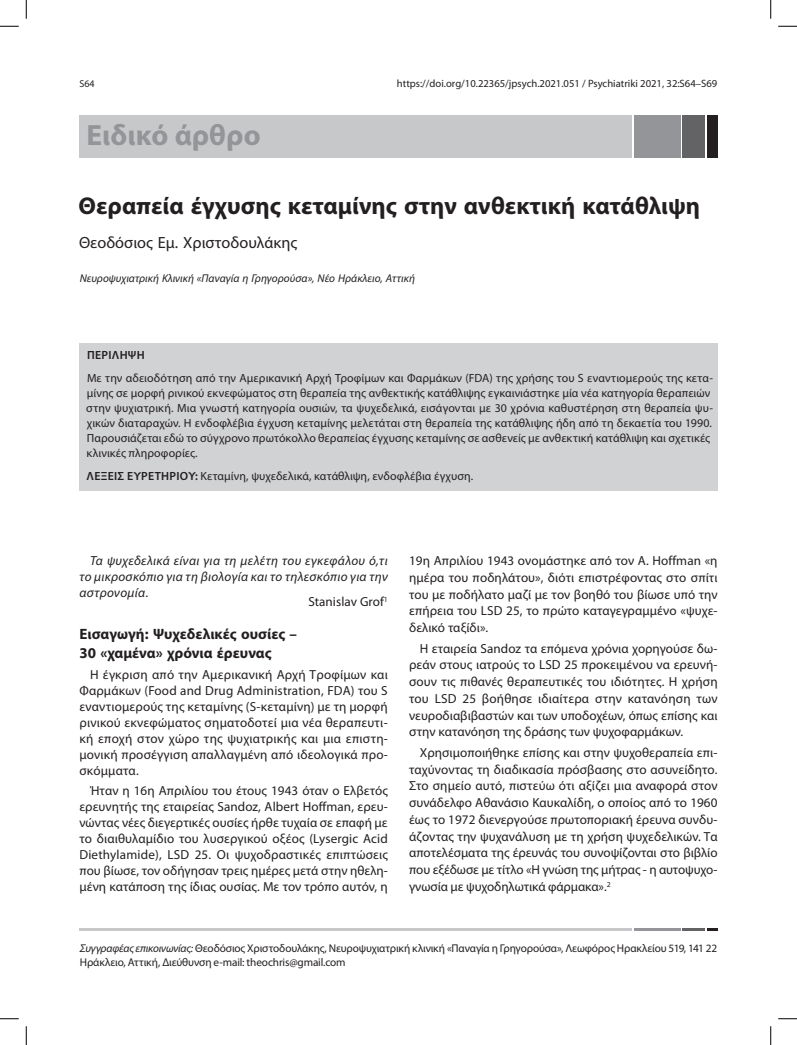
<style>
.page{position:relative;width:797px;height:1045px;background:#fff}
.page>*{position:absolute;margin:0;border:0;box-sizing:border-box;transform-origin:0 0}
.t1{font:700 29.38px "Myriad Pro";letter-spacing:.005em;color:#939598}
.t2{font:700 24.38px "Myriad Pro";color:#231f20}
.t3{font:16.25px "Myriad Pro";color:#231f20}
.t4{font:700 15px/18.8px "Myriad Pro";color:#231f20}
.t5{font:13.12px/16.8px "Myriad Pro";letter-spacing:.005em;color:#231f20;text-align:justify}
.t6{font:italic 13.12px/16px "Myriad Pro";letter-spacing:.025em;color:#231f20;text-align:justify}
.t7{font:11.88px/15px "Myriad Pro";letter-spacing:.005em;color:#231f20}
.t8{font:600 11.88px "Myriad Pro";letter-spacing:.025em;color:#231f20}
.t9{font:11.25px/14px "Myriad Pro";letter-spacing:-.015em;color:#231f20}
.t10{font:italic 11.25px "Myriad Pro";color:#231f20}
.t11{font:10.62px "Myriad Pro";color:#231f20}
.t12{font:10px "Myriad Pro";color:#231f20}
.s1{font-weight:600}
.s2{font-style:normal}
.s3{font-style:italic}
</style>
<div class="page">
<div style="left:79px;top:115px;width:553px;height:42px;background:#c7c8ca"></div>
<div style="left:634px;top:115px;width:46px;height:42px;background:#939598"></div>
<div style="left:682px;top:115px;width:22px;height:42px;background:#636366"></div>
<div style="left:706px;top:115px;width:11px;height:42px;background:#231f20"></div>
<hr style="left:79px;top:928px;width:553px;height:3px;background:#c7c8ca">
<hr style="left:634px;top:928px;width:46px;height:3px;background:#939598">
<hr style="left:682px;top:928px;width:22px;height:3px;background:#636366">
<svg style="left:707px;top:928px;width:10px;height:3px"></svg>
<div style="left:79px;top:343px;width:638px;height:148px;background:#d1d2d4"></div>
<svg style="left:0;top:25px;width:19px;height:2px"></svg>
<svg style="left:778px;top:25px;width:19px;height:2px"></svg>
<svg style="left:0;top:1018px;width:19px;height:1px"></svg>
<svg style="left:778px;top:1018px;width:19px;height:1px"></svg>
<svg style="left:25px;top:0;width:2px;height:19px"></svg>
<svg style="left:25px;top:1026px;width:2px;height:19px"></svg>
<svg style="left:770px;top:0;width:1px;height:19px"></svg>
<svg style="left:770px;top:1026px;width:1px;height:19px"></svg>
<p class="t12" style="left:79px;top:78px;width:17px">S64</p>
<p class="t11" style="left:397px;top:77px;width:322px">https://doi.org/10.22365/jpsych.2021.051 / Psychiatriki 2021, 32:S64–S69</p>
<h1 class="t1" style="left:86px;top:116px;width:176px">Ειδικό άρθρο</h1>
<h2 class="t2" style="left:79px;top:190px;width:623px">Θεραπεία έγχυσης κεταμίνης στην ανθεκτική κατάθλιψη</h2>
<p class="t3" style="left:79px;top:233px;width:220px">Θεοδόσιος Εμ. Χριστοδουλάκης</p>
<p class="t10" style="left:80px;top:271px;width:337px">Νευροψυχιατρική Κλινική «Παναγία η Γρηγορούσα», Νέο Ηράκλειο, Αττική</p>
<p class="t8" style="left:87px;top:348px;width:59px">ΠΕΡΙΛΗΨΗ</p>
<p class="t7" style="left:86px;top:370px;width:628px">Με την αδειοδότηση από την Αμερικανική Αρχή Τροφίμων και Φαρμάκων (FDA) της χρήσης του S εναντιομερούς της κετα&shy;μίνης σε μορφή ρινικού εκνεφώματος στη θεραπεία της ανθεκτικής κατάθλιψης εγκαινιάστηκε μία νέα κατηγορία θεραπειών στην ψυχιατρική. Μια γνωστή κατηγορία ουσιών, τα ψυχεδελικά, εισάγονται με 30 χρόνια καθυστέρηση στη θεραπεία ψυ&shy;χικών διαταραχών. Η ενδοφλέβια έγχυση κεταμίνης μελετάται στη θεραπεία της κατάθλιψης ήδη από τη δεκαετία του 1990.<br>Παρουσιάζεται εδώ το σύγχρονο πρωτόκολλο θεραπείας έγχυσης κεταμίνης σε ασθενείς με ανθεκτική κατάθλιψη και σχετικές κλινικές πληροφορίες.</p>
<p class="t7" style="left:87px;top:468px;width:388px"><span class="s1">ΛΕΞΕΙΣ ΕΥΡΕΤΗΡΙΟΥ:</span> Κεταμίνη, ψυχεδελικά, κατάθλιψη, ενδοφλέβια έγχυση.</p>
<p class="t6" style="left:79px;top:552px;width:310px;text-indent:11px">Τα ψυχεδελικά είναι για τη μελέτη του εγκεφάλου ό,τι το μικροσκόπιο για τη βιολογία και το τηλεσκόπιο για την αστρονομία<span class="s2">.</span></p>
<p class="t5" style="left:308px;top:593px;width:81px">Stanislav Grof<sup>1</sup></p>
<p class="t4" style="left:79px;top:624px;width:219px">Εισαγωγή: Ψυχεδελικές ουσίες –<br>30 «χαμένα» χρόνια έρευνας</p>
<p class="t5" style="left:79px;top:666px;width:310px;line-height:16px;text-indent:11px">Η έγκριση από την Αμερικανική Αρχή Τροφίμων και Φαρμάκων (Food and Drug Administration, FDA) του S εναντιομερούς της κεταμίνης (S-κεταμίνη) με τη μορφή ρινικού εκνεφώματος σηματοδοτεί μια νέα θεραπευτι&shy;κή εποχή στον χώρο της ψυχιατρικής και μια επιστη&shy;μονική προσέγγιση απαλλαγμένη από ιδεολογικά προ&shy;σκόμματα.</p>
<p class="t5" style="left:79px;top:782px;width:310px;line-height:16px;text-indent:11px">Ήταν η 16η Απριλίου του έτους 1943 όταν ο Ελβετός ερευνητής της εταιρείας Sandoz, Albert Hoffman, ερευ&shy;νώντας νέες διεγερτικές ουσίες ήρθε τυχαία σε επαφή με το διαιθυλαμίδιο του λυσεργικού οξέος (Lysergic Acid Diethylamide), LSD 25. Οι ψυχοδραστικές επιπτώσεις που βίωσε, τον οδήγησαν τρεις ημέρες μετά στην ηθελη&shy;μένη κατάποση της ίδιας ουσίας. Με τον τρόπο αυτόν, η</p>
<p class="t5" style="left:409px;top:552px;width:310px">19η Απριλίου 1943 ονομάστηκε από τον A. Hoffman «η ημέρα του ποδηλάτου», διότι επιστρέφοντας στο σπίτι του με ποδήλατο μαζί με τον βοηθό του βίωσε υπό την επήρεια του LSD 25, το πρώτο καταγεγραμμένο «ψυχε&shy;δελικό ταξίδι».</p>
<p class="t5" style="left:409px;top:639px;width:310px;text-indent:11px">Η εταιρεία Sandoz τα επόμενα χρόνια χορηγούσε δω&shy;ρεάν στους ιατρούς το LSD 25 προκειμένου να ερευνή&shy;σουν τις πιθανές θεραπευτικές του ιδιότητες. Η χρήση του LSD 25 βοήθησε ιδιαίτερα στην κατανόηση των νευροδιαβιβαστών και των υποδοχέων, όπως επίσης και στην κατανόηση της δράσης των ψυχοφαρμάκων.</p>
<p class="t5" style="left:409px;top:744px;width:310px;text-indent:11px">Χρησιμοποιήθηκε επίσης και στην ψυχοθεραπεία επι&shy;ταχύνοντας τη διαδικασία πρόσβασης στο ασυνείδητο.<br>Στο σημείο αυτό, πιστεύω ότι αξίζει μια αναφορά στον συνάδελφο Αθανάσιο Καυκαλίδη, ο οποίος από το 1960 έως το 1972 διενεργούσε πρωτοποριακή έρευνα συνδυ&shy;άζοντας την ψυχανάλυση με τη χρήση ψυχεδελικών. Τα αποτελέσματα της έρευνάς του συνοψίζονται στο βιβλίο που εξέδωσε με τίτλο «Η γνώση της μήτρας - η αυτοψυχο&shy;γνωσία με ψυχοδηλωτικά φάρμακα».<sup>2</sup></p>
<p class="t9" style="left:80px;top:940px;width:639px"><span class="s3">Συγγραφέας επικοινωνίας:</span> Θεοδόσιος Χριστοδουλάκης, Νευροψυχιατρική κλινική «Παναγία η Γρηγορούσα», Λεωφόρος Ηρακλείου 519, 141 22<br>Ηράκλειο, Αττική, Διεύθυνση e-mail: theochris@gmail.com</p>
</div>
